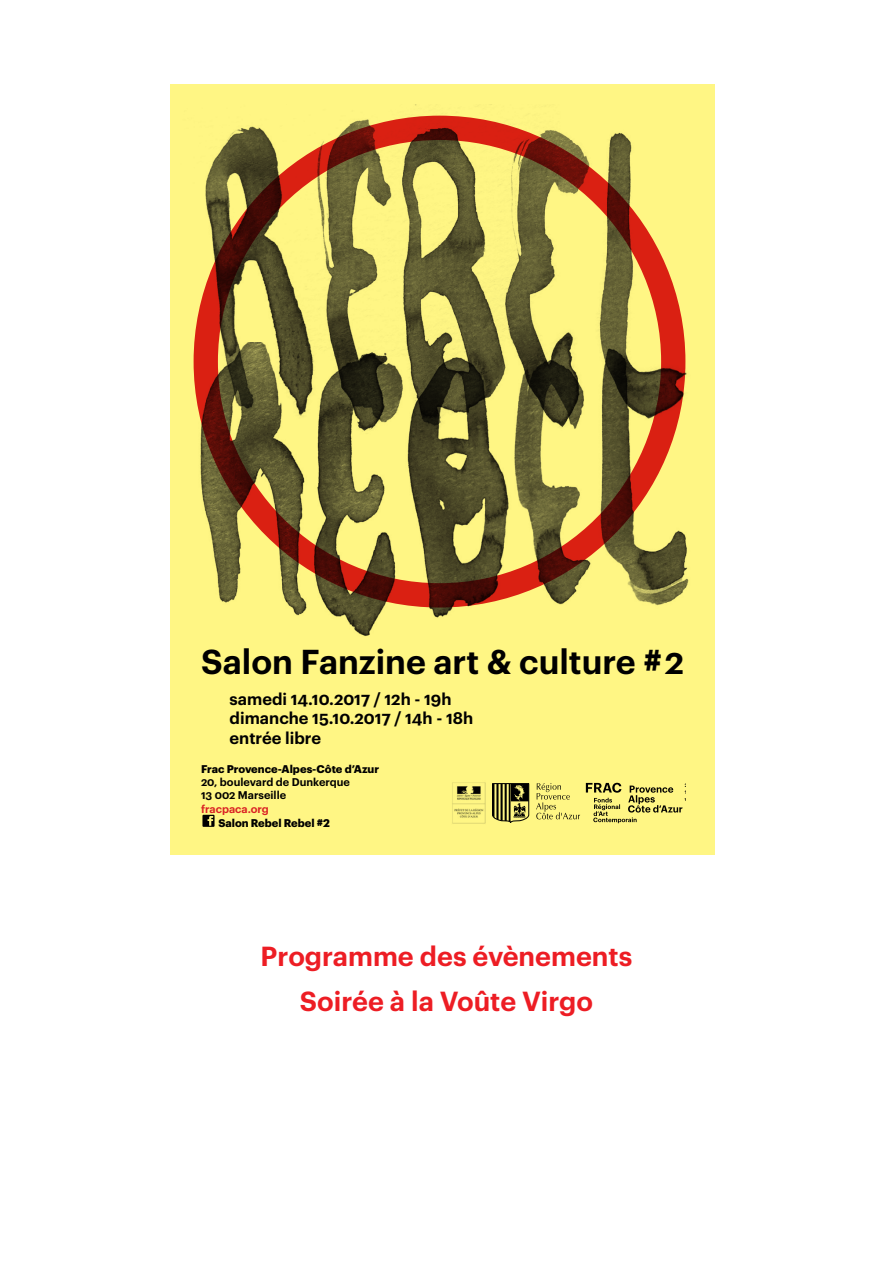
<style>
.page{position:relative;width:893px;height:1263px;background:#fff}
.page>*{position:absolute;margin:0;border:0;box-sizing:border-box;transform-origin:0 0}
.t1{font:600 33.9px "Graphik";color:#000}
.t2{font:600 27px/45px "Graphik";color:#ed1d24;text-align:center}
.t3{font:600 16.5px/19.8px "Graphik";color:#000}
.t4{font:700 10.95px "Graphik";color:#000}
.t5{font:600 10.95px/13.2px "Graphik";color:#000}
.t6{font:600 10.95px "Graphik";color:#da2224}
</style>
<div class="page">
<div style="left:170px;top:85px;width:544px;height:770px;background:#fff684"></div>
<img style="left:194px;top:104px;width:491px;height:239px">
<img style="left:193px;top:343px;width:496px;height:293px">
<svg style="left:586px;top:783px;width:96px;height:40px"></svg>
<img style="left:452px;top:782px;width:34px;height:42px">
<svg style="left:536px;top:783px;width:44px;height:36px"></svg>
<svg style="left:492px;top:783px;width:37px;height:40px"></svg>
<svg style="left:202px;top:815px;width:13px;height:12px"></svg>
<div style="left:194px;top:116px;width:491px;height:491px;border:24px solid #da2224;border-radius:50%"></div>
<h1 class="t1" style="left:201px;top:636px;width:484px">Salon Fanzine art &amp; culture #2</h1>
<p class="t3" style="left:230px;top:687px;width:245px">samedi 14.10.2017 / 12h - 19h dimanche 15.10.2017 / 14h - 18h entrée libre</p>
<p class="t4" style="left:201px;top:761px;width:180px">Frac Provence-Alpes-Côte d’Azur</p>
<p class="t5" style="left:201px;top:775px;width:150px">20, boulevard de Dunkerque<br>13 002 Marseille</p>
<p class="t6" style="left:201px;top:800px;width:69px">fracpaca.org</p>
<p class="t4" style="left:218px;top:814px;width:113px">Salon Rebel Rebel #2</p>
<h2 class="t2" style="left:261px;top:931px;width:373px">Programme des évènements<br>Soirée à la Voûte Virgo</h2>
</div>
